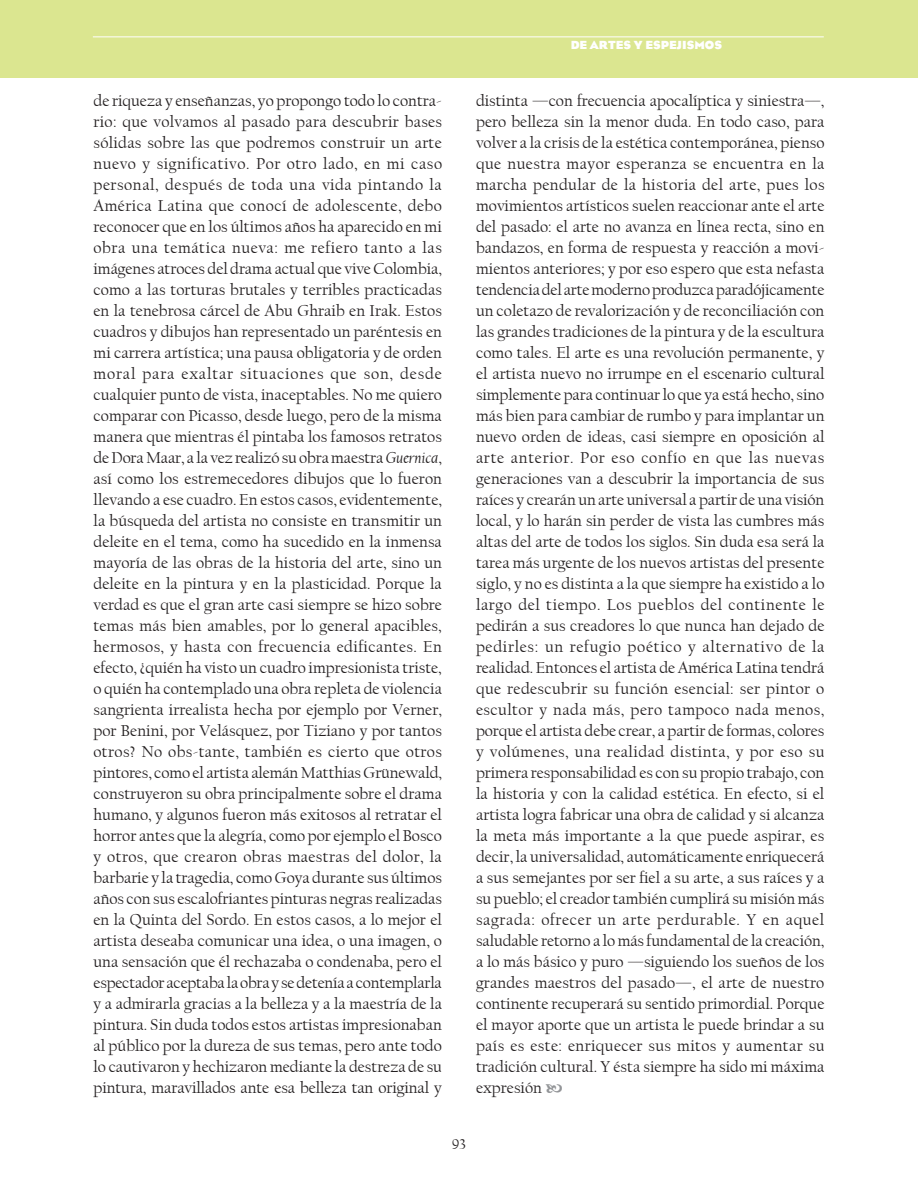
<style>
.page{position:relative;width:918px;height:1188px;background:#fff}
.page>*{position:absolute;margin:0;border:0;box-sizing:border-box;transform-origin:0 0}
.t1{font:16.5px/21px "Californian FB";color:#231f20;text-align:justify}
.t2{font:15px "Californian FB";color:#231f20}
.t3{font:700 12px "Eagle";color:#fff}
.s1{font-style:italic}
</style>
<div class="page">
<div style="left:0;top:0;width:918px;height:78px;background:#dbe690"></div>
<hr style="left:93px;top:36px;width:731px;height:1px;background:#fff">
<p class="t3" style="left:571px;top:38px;width:29px">DE ARTES</p>
<p class="t3" style="left:634px;top:38px;width:21px">YESPEJISMOS</p>
<p class="t1" style="left:94px;top:90px;width:350px">de riqueza y enseñanzas, yo propongo todo lo contra&shy;rio: que volvamos al pasado para descubrir bases sólidas sobre las que podremos construir un arte nuevo y significativo. Por otro lado, en mi caso personal, después de toda una vida pintando la América Latina que conocí de adolescente, debo reconocer que en los últimos años ha aparecido en mi obra una temática nueva: me refiero tanto a las imágenes atroces del drama actual que vive Colombia, como a las torturas brutales y terribles practicadas en la tenebrosa cárcel de Abu Ghraib en Irak. Estos cuadros y dibujos han representado un paréntesis en mi carrera artística; una pausa obligatoria y de orden moral para exaltar situaciones que son, desde cualquier punto de vista, inaceptables. No me quiero comparar con Picasso, desde luego, pero de la misma manera que mientras él pintaba los famosos retratos de Dora Maar, a la vez realizó su obra maestra <span class="s1">Guernica</span>, así como los estremecedores dibujos que lo fueron llevando a ese cuadro. En estos casos, evidentemente, la búsqueda del artista no consiste en transmitir un deleite en el tema, como ha sucedido en la inmensa mayoría de las obras de la historia del arte, sino un deleite en la pintura y en la plasticidad. Porque la verdad es que el gran arte casi siempre se hizo sobre temas más bien amables, por lo general apacibles, hermosos, y hasta con frecuencia edificantes. En efecto, ¿quién ha visto un cuadro impresionista triste, o quién ha contemplado una obra repleta de violencia sangrienta irrealista hecha por ejemplo por Verner, por Benini, por Velásquez, por Tiziano y por tantos otros? No obs-tante, también es cierto que otros pintores, como el artista alemán Matthias Grünewald, construyeron su obra principalmente sobre el drama humano, y algunos fueron más exitosos al retratar el horror antes que la alegría, como por ejemplo el Bosco y otros, que crearon obras maestras del dolor, la barbarie y la tragedia, como Goya durante sus últimos años con sus escalofriantes pinturas negras realizadas en la Quinta del Sordo. En estos casos, a lo mejor el artista deseaba comunicar una idea, o una imagen, o una sensación que él rechazaba o condenaba, pero el espectador aceptaba la obra y se detenía a contemplarla y a admirarla gracias a la belleza y a la maestría de la pintura. Sin duda todos estos artistas impresionaban al público por la dureza de sus temas, pero ante todo lo cautivaron y hechizaron mediante la destreza de su pintura, maravillados ante esa belleza tan original y</p>
<p class="t1" style="left:476px;top:91px;width:350px">distinta —con frecuencia apocalíptica y siniestra—, pero belleza sin la menor duda. En todo caso, para volver a la crisis de la estética contemporánea, pienso que nuestra mayor esperanza se encuentra en la marcha pendular de la historia del arte, pues los movimientos artísticos suelen reaccionar ante el arte del pasado: el arte no avanza en línea recta, sino en bandazos, en forma de respuesta y reacción a movi&shy;mientos anteriores; y por eso espero que esta nefasta tendencia del arte moderno produzca paradójicamente un coletazo de revalorización y de reconciliación con las grandes tradiciones de la pintura y de la escultura como tales. El arte es una revolución permanente, y el artista nuevo no irrumpe en el escenario cultural simplemente para continuar lo que ya está hecho, sino más bien para cambiar de rumbo y para implantar un nuevo orden de ideas, casi siempre en oposición al arte anterior. Por eso confío en que las nuevas generaciones van a descubrir la importancia de sus raíces y crearán un arte universal a partir de una visión local, y lo harán sin perder de vista las cumbres más altas del arte de todos los siglos. Sin duda esa será la tarea más urgente de los nuevos artistas del presente siglo, y no es distinta a la que siempre ha existido a lo largo del tiempo. Los pueblos del continente le pedirán a sus creadores lo que nunca han dejado de pedirles: un refugio poético y alternativo de la realidad. Entonces el artista de América Latina tendrá que redescubrir su función esencial: ser pintor o escultor y nada más, pero tampoco nada menos, porque el artista debe crear, a partir de formas, colores y volúmenes, una realidad distinta, y por eso su primera responsabilidad es con su propio trabajo, con la historia y con la calidad estética. En efecto, si el artista logra fabricar una obra de calidad y si alcanza la meta más importante a la que puede aspirar, es decir, la universalidad, automáticamente enriquecerá a sus semejantes por ser fiel a su arte, a sus raíces y a su pueblo; el creador también cumplirá su misión más sagrada: ofrecer un arte perdurable. Y en aquel saludable retorno a lo más fundamental de la creación, a lo más básico y puro —siguiendo los sueños de los grandes maestros del pasado—, el arte de nuestro continente recuperará su sentido primordial. Porque el mayor aporte que un artista le puede brindar a su país es este: enriquecer sus mitos y aumentar su tradición cultural. Y ésta siempre ha sido mi máxima expresión</p>
<p class="t2" style="left:452px;top:1135px;width:16px">93</p>
</div>
